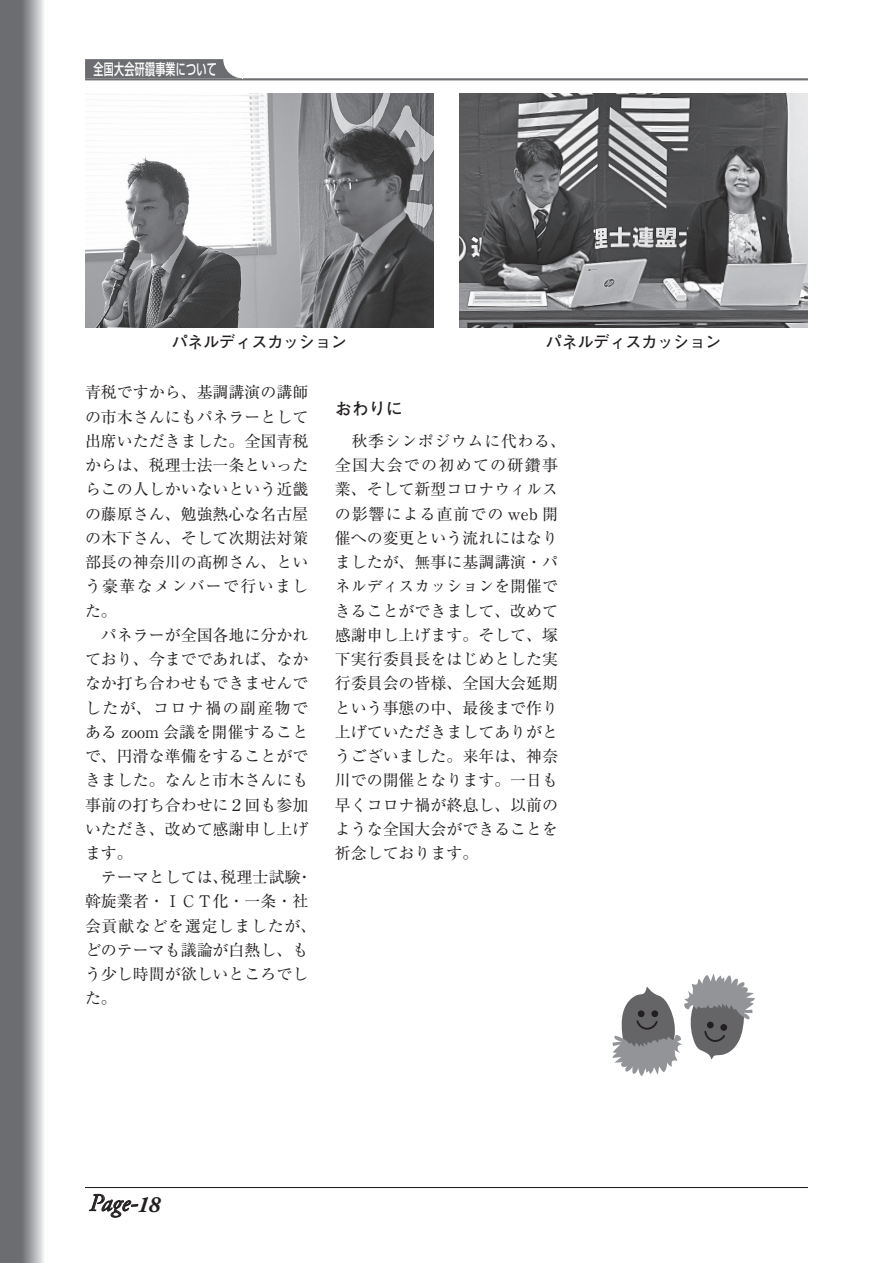
<style>
.page{position:relative;width:893px;height:1263px;background:#fff}
.page>*{position:absolute;margin:0;border:0;box-sizing:border-box;transform-origin:0 0}
.t1{font:italic 24.45px "Adobe Garamond Pro";color:#231f20}
.t2{font:700 16.95px "Futo Go B101 Pr 6";color:#231f20}
.t3{font:15.9px/24.3px "Ryumin Pr 6 N";color:#231f20}
.t4{font:700 15.9px "Futo Go B101 Pr 6 N";color:#231f20}
.t5{font:500 15.45px "Shin Go Pr 6 N";letter-spacing:.03em;color:#fff;scale:.65 1}
.s1{font-weight:700;font-size:23.4px}
</style>
<div class="page">
<svg style="left:0;top:0;width:44px;height:1263px;background:#8c8d90"></svg>
<hr style="left:85px;top:78px;width:723px;height:2px;background:#6c6d70">
<svg style="left:85px;top:59px;width:158px;height:20px;background:#7c7d7f"></svg>
<img style="left:85px;top:94px;width:349px;height:233px">
<img style="left:459px;top:94px;width:349px;height:233px">
<svg style="left:612px;top:974px;width:143px;height:102px"></svg>
<svg style="left:89px;top:1194px;width:49px;height:23px"></svg>
<hr style="left:85px;top:1187px;width:723px;height:1px;background:#231f20">
<p class="t5" style="left:94px;top:57px;width:191px">全国大会研鑽事業について</p>
<p class="t4" style="left:172px;top:330px;width:177px">パネルディスカッション</p>
<p class="t4" style="left:546px;top:330px;width:177px">パネルディスカッション</p>
<p class="t3" style="left:85px;top:379px;width:233px">青税ですから、基調講演の講師の市木さんにもパネラーとして出席いただきました。全国青税からは、税理士法一条といったらこの人しかいないという近畿の藤原さん、勉強熱心な名古屋の木下さん、そして次期法対策部長の神奈川の髙栁さん、という豪華なメンバーで行いました。<br>　パネラーが全国各地に分かれており、今までであれば、なかなか打ち合わせもできませんでしたが、コロナ禍の副産物である zoom 会議を開催することで、円滑な準備をすることができました。なんと市木さんにも事前の打ち合わせに２回も参加いただき、改めて感謝申し上げます。<br>　テーマとしては、税理士試験・斡旋業者・ＩＣＴ化・一条・社会貢献などを選定しましたが、どのテーマも議論が白熱し、もう少し時間が欲しいところでした。</p>
<p class="t2" style="left:335px;top:395px;width:70px">おわりに</p>
<p class="t3" style="left:335px;top:428px;width:233px">　秋季シンポジウムに代わる、全国大会での初めての研鑽事業、そして新型コロナウィルスの影響による直前での web 開催への変更という流れにはなりましたが、無事に基調講演・パネルディスカッションを開催できることができまして、改めて感謝申し上げます。そして、塚下実行委員長をはじめとした実行委員会の皆様、全国大会延期という事態の中、最後まで作り上げていただきましてありがとうございました。来年は、神奈川での開催となります。一日も早くコロナ禍が終息し、以前のような全国大会ができることを祈念しております。</p>
<h1 class="t1" style="left:89px;top:1188px;width:72px">Page-<span class="s1">18</span></h1>
</div>
